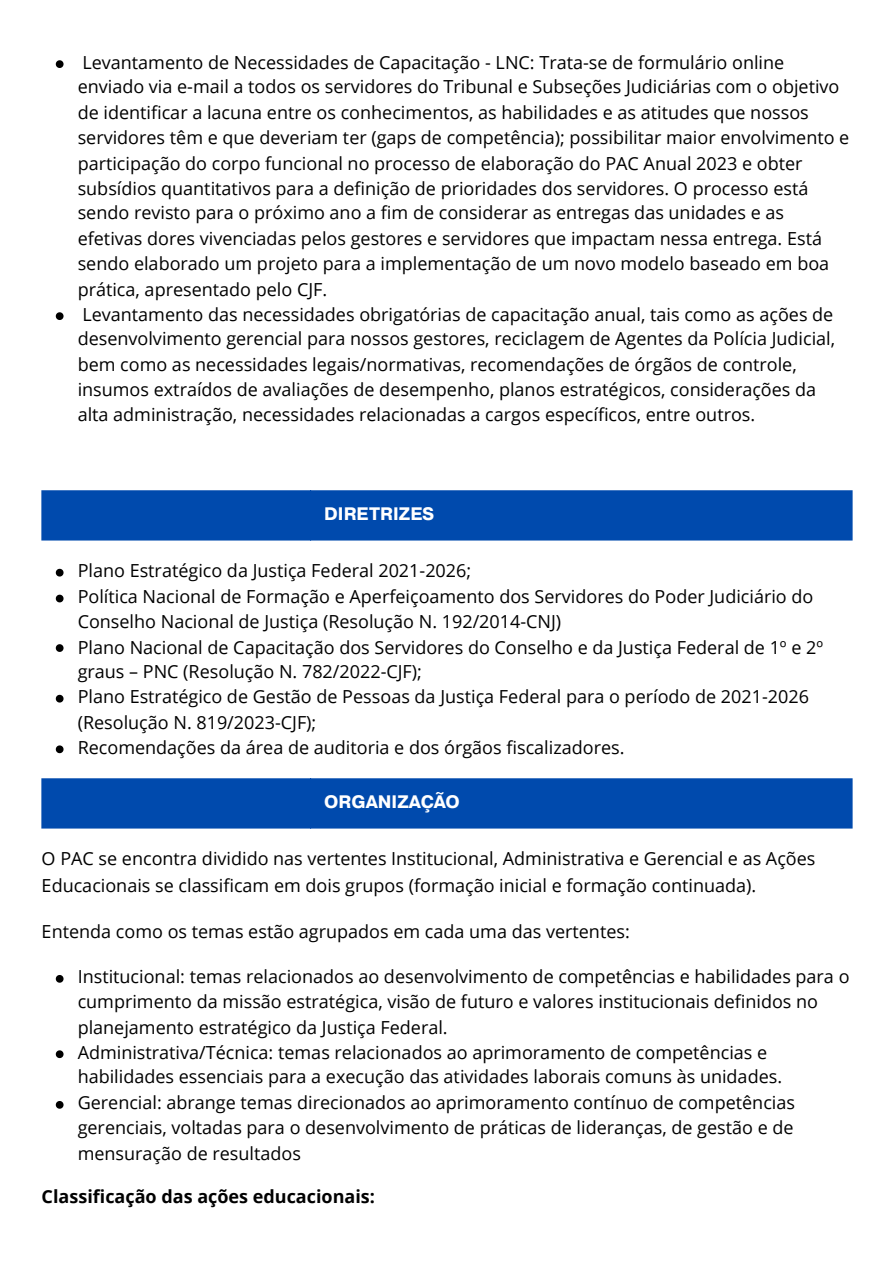
<style>
.page{position:relative;width:894px;height:1263px;background:#fff}
.page>*{position:absolute;margin:0;border:0;box-sizing:border-box;transform-origin:0 0}
.t1{font:18px/25.2px "Open Sans";color:#000}
.t2{font:700 18px "Open Sans";color:#000}
.t3{font:700 18px "Pragmatica";color:#fff}
</style>
<div class="page">
<svg style="left:56px;top:60px;width:7px;height:8px"></svg>
<svg style="left:56px;top:312px;width:7px;height:8px"></svg>
<div style="left:42px;top:490px;width:810px;height:50px;background:#004aad"></div>
<svg style="left:56px;top:569px;width:7px;height:7px"></svg>
<svg style="left:56px;top:595px;width:7px;height:7px"></svg>
<svg style="left:56px;top:644px;width:7px;height:8px"></svg>
<svg style="left:56px;top:695px;width:7px;height:7px"></svg>
<svg style="left:56px;top:745px;width:7px;height:8px"></svg>
<div style="left:42px;top:779px;width:810px;height:49px;background:#004aad"></div>
<svg style="left:56px;top:975px;width:7px;height:8px"></svg>
<svg style="left:56px;top:1050px;width:7px;height:8px"></svg>
<svg style="left:56px;top:1101px;width:7px;height:8px"></svg>
<p class="t1" style="left:78px;top:49px;width:773px">Levantamento de Necessidades de Capacitação - LNC: Trata-se de formulário online enviado via e-mail a todos os servidores do Tribunal e Subseções Judiciárias com o objetivo de identificar a lacuna entre os conhecimentos, as habilidades e as atitudes que nossos servidores têm e que deveriam ter (gaps de competência); possibilitar maior envolvimento e participação do corpo funcional no processo de elaboração do PAC Anual 2023 e obter subsídios quantitativos para a defi nição de prioridades dos servidores. O processo está sendo revisto para o próximo ano a fim de considerar as entregas das unidades e as efetivas dores vivenciadas pelos gestores e servidores que impactam nessa entrega. Está sendo elaborado um projeto para a implementação de um novo modelo baseado em boa prática, apresentado pelo CJF.</p>
<p class="t1" style="left:78px;top:301px;width:758px">Levantamento das necessidades obrigatórias de capacitação anual, tais como as ações de desenvolvimento gerencial para nossos gestores, reciclagem de Agentes da Polícia Judicial, bem como as necessidades legais/normativas, recomendações de órgãos de controle, insumos extraídos de avaliações de desempenho, planos estratégicos, considerações da alta administração, necessidades relacionadas a cargos específicos, entre outros.</p>
<p class="t3" style="left:324px;top:502px;width:112px">DIRETRIZES</p>
<p class="t1" style="left:78px;top:558px;width:395px">Plano Estratégico da Justiça Federal 2021-2026;</p>
<p class="t1" style="left:78px;top:584px;width:737px;line-height:24.8px">Política Nacional de Formação e Aperfeiçoamento dos Servidores do Poder Judiciário do<br>Conselho Nacional de Justiça (Resolução N. 192/2014-CNJ)</p>
<p class="t1" style="left:78px;top:634px;width:746px;line-height:24.8px">Plano Nacional de Capacitação dos Servidores do Conselho e da Justiça Federal de 1º e 2º graus – PNC (Resolução N. 782/2022-CJF);</p>
<p class="t1" style="left:78px;top:683px;width:732px;line-height:25.8px">Plano Estratégico de Gestão de Pessoas da Justiça Federal para o período de 2021-2026 (Resolução N. 819/2023-CJF);</p>
<p class="t1" style="left:78px;top:734px;width:548px">Recomendações da área de auditoria e dos órgãos fiscalizadores.</p>
<p class="t3" style="left:324px;top:790px;width:137px">ORGANIZAÇÃO</p>
<p class="t1" style="left:42px;top:845px;width:775px;line-height:27px">O PAC se encontra dividido nas vertentes Institucional, Administrativa e Gerencial e as Ações<br>Educacionais se classificam em dois grupos (formação inicial e formação continuada).</p>
<p class="t1" style="left:42px;top:919px;width:589px">Entenda como os temas estão agrupados em cada uma das vertentes:</p>
<p class="t1" style="left:78px;top:964px;width:773px">Institucional: temas relacionados ao desenvolvimento de competências e habilidades para o cumprimento da missão estratégica, visão de futuro e valores institucionais defi nidos no planejamento estratégico da Justiça Federal.</p>
<p class="t1" style="left:78px;top:1039px;width:705px;line-height:24.8px">Administrativa/Técnica: temas relacionados ao aprimoramento de competências e habilidades essenciais para a execução das atividades laborais comuns às unidades.</p>
<p class="t1" style="left:78px;top:1090px;width:718px;text-align:justify">Gerencial: abrange temas direcionados ao aprimoramento contínuo de competências gerenciais, voltadas para o desenvolvimento de práticas de lideranças, de gestão e de mensuração de resultados</p>
<h2 class="t2" style="left:42px;top:1183px;width:335px">Classificação das ações educacionais:</h2>
</div>
